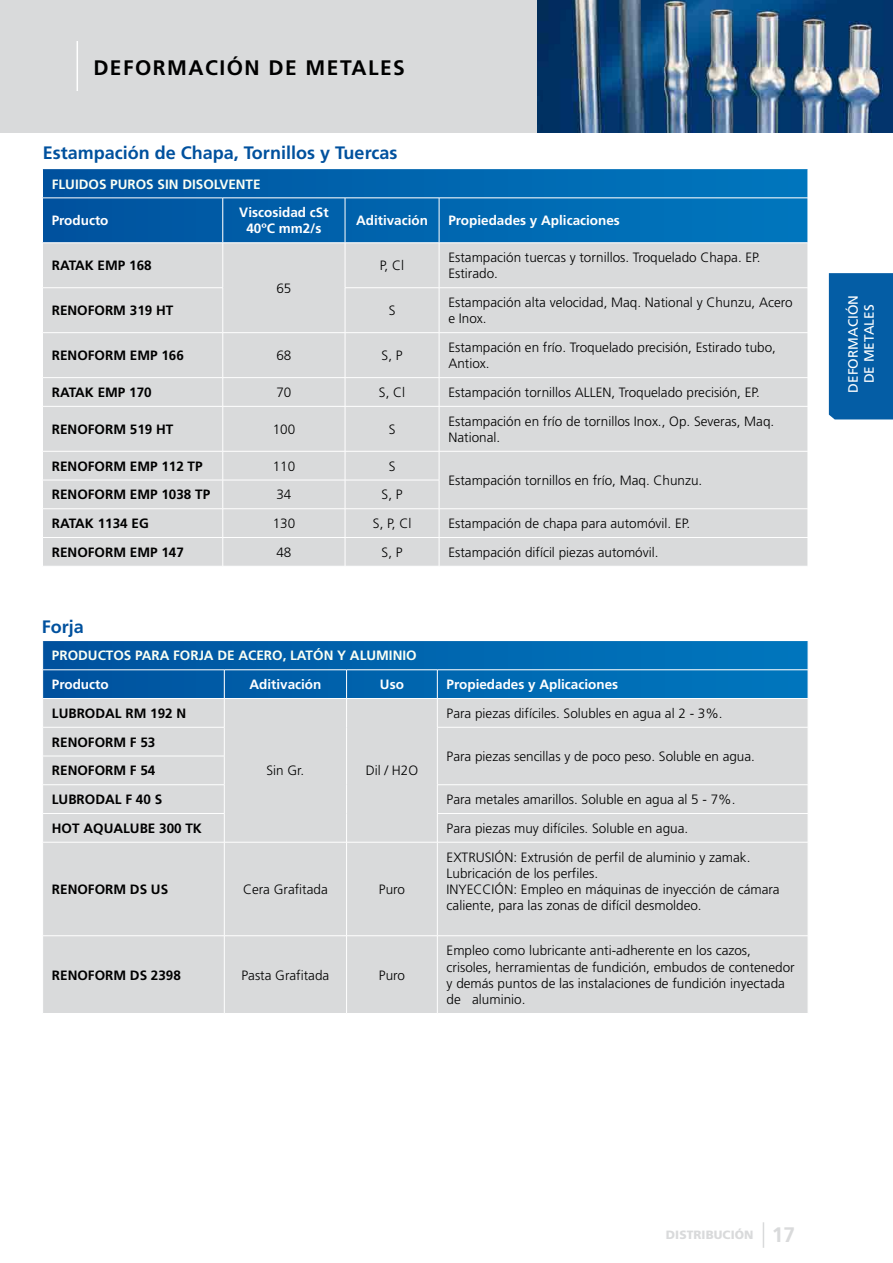
<style>
.page{position:relative;width:893px;height:1263px;background:#fff}
.page>*{position:absolute;margin:0;border:0;box-sizing:border-box;transform-origin:0 0}
.t1{font:700 21px "Frutiger";letter-spacing:.07em;color:#000}
.t2{font:700 18px "Frutiger";color:#00519e}
.t3{font:300 13.5px/16.2px "Frutiger";color:#000}
.t4{font:700 13.5px/28.8px "Frutiger";color:#000}
.t5{font:700 13.5px/16.2px "Frutiger";color:#fff;text-align:center}
.t6{font:700 13.5px "Frutiger";color:#fafff4}
.t7{font:13.5px/16.2px "Frutiger";color:#fff;text-align:center}
.t8{font:900 12px "Frutiger";letter-spacing:.01em;color:#d9dadb}
.s1{font-weight:700;font-size:21px}
</style>
<div class="page">
<svg style="left:763px;top:1222px;width:1px;height:26px"></svg>
<div style="left:43px;top:169px;width:180px;height:74px;background:#0056a2"></div>
<div style="left:43px;top:244px;width:302px;height:322px;background:#d9dadb"></div>
<div style="left:346px;top:244px;width:462px;height:322px;background:#d9dadb"></div>
<svg style="left:223px;top:169px;width:585px;height:74px;background:#066cb4"></svg>
<hr style="left:42px;top:198px;width:181px;height:1px;background:#fff">
<hr style="left:223px;top:198px;width:122px;height:1px;background:#fff">
<hr style="left:223px;top:198px;width:1px;height:45px;background:#fff">
<hr style="left:345px;top:198px;width:94px;height:1px;background:#fff">
<hr style="left:345px;top:198px;width:1px;height:45px;background:#fff">
<hr style="left:439px;top:198px;width:369px;height:1px;background:#fff">
<hr style="left:439px;top:198px;width:1px;height:45px;background:#fff">
<hr style="left:223px;top:243px;width:1px;height:45px;background:#fff">
<hr style="left:439px;top:243px;width:1px;height:45px;background:#fff">
<hr style="left:42px;top:287px;width:181px;height:1px;background:#fff">
<hr style="left:223px;top:288px;width:1px;height:44px;background:#fff">
<hr style="left:345px;top:287px;width:94px;height:1px;background:#fff">
<hr style="left:439px;top:287px;width:369px;height:1px;background:#fff">
<hr style="left:439px;top:288px;width:1px;height:44px;background:#fff">
<hr style="left:42px;top:332px;width:181px;height:1px;background:#fff">
<hr style="left:223px;top:332px;width:122px;height:1px;background:#fff">
<hr style="left:223px;top:333px;width:1px;height:44px;background:#fff">
<hr style="left:345px;top:332px;width:94px;height:1px;background:#fff">
<hr style="left:439px;top:332px;width:369px;height:1px;background:#fff">
<hr style="left:439px;top:333px;width:1px;height:44px;background:#fff">
<hr style="left:42px;top:377px;width:181px;height:1px;background:#fff">
<hr style="left:223px;top:377px;width:122px;height:1px;background:#fff">
<svg style="left:223px;top:378px;width:1px;height:28px"></svg>
<hr style="left:345px;top:377px;width:94px;height:1px;background:#fff">
<svg style="left:345px;top:378px;width:1px;height:28px"></svg>
<hr style="left:439px;top:377px;width:369px;height:1px;background:#fff">
<svg style="left:439px;top:378px;width:1px;height:28px"></svg>
<hr style="left:42px;top:406px;width:181px;height:1px;background:#fff">
<hr style="left:223px;top:406px;width:122px;height:1px;background:#fff">
<hr style="left:223px;top:406px;width:1px;height:45px;background:#fff">
<hr style="left:345px;top:406px;width:94px;height:1px;background:#fff">
<hr style="left:439px;top:406px;width:369px;height:1px;background:#fff">
<hr style="left:439px;top:406px;width:1px;height:45px;background:#fff">
<hr style="left:42px;top:451px;width:181px;height:1px;background:#fff">
<hr style="left:223px;top:451px;width:122px;height:1px;background:#fff">
<hr style="left:345px;top:451px;width:94px;height:1px;background:#fff">
<hr style="left:439px;top:451px;width:369px;height:1px;background:#fff">
<hr style="left:42px;top:480px;width:181px;height:1px;background:#fff">
<hr style="left:223px;top:480px;width:122px;height:1px;background:#fff">
<hr style="left:345px;top:480px;width:94px;height:1px;background:#fff">
<hr style="left:42px;top:508px;width:181px;height:1px;background:#fff">
<hr style="left:223px;top:508px;width:122px;height:1px;background:#fff">
<hr style="left:345px;top:508px;width:94px;height:1px;background:#fff">
<hr style="left:439px;top:508px;width:369px;height:1px;background:#fff">
<hr style="left:42px;top:537px;width:181px;height:1px;background:#fff">
<hr style="left:223px;top:537px;width:122px;height:1px;background:#fff">
<svg style="left:223px;top:452px;width:1px;height:114px"></svg>
<hr style="left:345px;top:537px;width:94px;height:1px;background:#fff">
<svg style="left:345px;top:452px;width:1px;height:114px"></svg>
<hr style="left:439px;top:537px;width:369px;height:1px;background:#fff">
<svg style="left:439px;top:452px;width:1px;height:114px"></svg>
<div style="left:43px;top:843px;width:303px;height:170px;background:#d9dadb"></div>
<div style="left:347px;top:843px;width:461px;height:170px;background:#d9dadb"></div>
<svg style="left:42px;top:641px;width:767px;height:201px;background:#9ebacf"></svg>
<hr style="left:224px;top:842px;width:1px;height:93px;background:#fff">
<hr style="left:437px;top:842px;width:1px;height:93px;background:#fff">
<hr style="left:42px;top:935px;width:182px;height:1px;background:#fff">
<hr style="left:224px;top:935px;width:123px;height:1px;background:#fff">
<hr style="left:224px;top:936px;width:1px;height:77px;background:#fff">
<hr style="left:347px;top:935px;width:90px;height:1px;background:#fff">
<hr style="left:437px;top:935px;width:371px;height:1px;background:#fff">
<hr style="left:437px;top:936px;width:1px;height:77px;background:#fff">
<div style="left:0;top:0;width:893px;height:132px;background:#d9dadb"></div>
<hr style="left:77px;top:41px;width:1px;height:50px;background:#fff">
<img style="left:538px;top:0;width:355px;height:132px">
<div style="left:829px;top:273px;width:64px;height:146px;background:#045da5"></div>
<h1 class="t1" style="left:93px;top:55px;width:313px">DEFORMACIÓN DE METALES</h1>
<h2 class="t2" style="left:43px;top:142px;width:356px">Estampación de Chapa, Tornillos y Tuercas</h2>
<p class="t6" style="left:52px;top:176px;width:210px">FLUIDOS PUROS SIN DISOLVENTE</p>
<p class="t5" style="left:52px;top:213px;width:58px">Producto</p>
<p class="t5" style="left:239px;top:205px;width:91px">Viscosidad cSt<br>40ºC mm2/s</p>
<p class="t5" style="left:356px;top:213px;width:74px">Aditivación</p>
<p class="t5" style="left:448px;top:213px;width:173px">Propiedades y Aplicaciones</p>
<p class="t4" style="left:52px;top:251px;width:10px">ratak</p>
<p class="t4" style="left:98px;top:251px;width:10px">emp</p>
<p class="t4" style="left:129px;top:251px;width:24px">168</p>
<p class="t3" style="left:276px;top:280px;width:17px">65</p>
<p class="t3" style="left:380px;top:258px;width:26px">P, Cl</p>
<p class="t3" style="left:448px;top:250px;width:314px">Estampación tuercas y tornillos. Troquelado Chapa. EP.<br>Estirado.</p>
<p class="t4" style="left:52px;top:296px;width:114px">RENOFORM 319 ht</p>
<p class="t3" style="left:389px;top:303px;width:8px">S</p>
<p class="t3" style="left:448px;top:295px;width:346px">Estampación alta velocidad, Maq. National y Chunzu, Acero e Inox.</p>
<p class="t4" style="left:52px;top:341px;width:88px">RENOFORM emp</p>
<p class="t4" style="left:161px;top:341px;width:24px">166</p>
<p class="t3" style="left:276px;top:348px;width:17px">68</p>
<p class="t3" style="left:382px;top:348px;width:23px">S, P</p>
<p class="t3" style="left:448px;top:339px;width:329px">Estampación en frío. Troquelado precisión, Estirado tubo,<br>Antiox.</p>
<p class="t4" style="left:52px;top:378px;width:10px">ratak</p>
<p class="t4" style="left:98px;top:378px;width:10px">emp</p>
<p class="t4" style="left:129px;top:378px;width:24px">170</p>
<p class="t3" style="left:276px;top:384px;width:17px">70</p>
<p class="t3" style="left:379px;top:384px;width:28px">S, Cl</p>
<p class="t3" style="left:448px;top:384px;width:313px">Estampación tornillos ALLEN, Troquelado precisión, EP.</p>
<p class="t4" style="left:52px;top:415px;width:114px">RENOFORM 519 ht</p>
<p class="t3" style="left:273px;top:421px;width:24px">100</p>
<p class="t3" style="left:389px;top:421px;width:8px">S</p>
<p class="t3" style="left:448px;top:413px;width:327px">Estampación en frío de tornillos Inox., Op. Severas, Maq.<br>National.</p>
<p class="t4" style="left:52px;top:452px;width:152px">RENOFORM EMP 112 TP</p>
<p class="t3" style="left:273px;top:458px;width:24px">110</p>
<p class="t3" style="left:389px;top:458px;width:8px">S</p>
<p class="t3" style="left:448px;top:472px;width:255px">Estampación tornillos en frío, Maq. Chunzu.</p>
<p class="t4" style="left:52px;top:480px;width:152px">RENOFORM EMP 1038 tp</p>
<p class="t3" style="left:276px;top:487px;width:17px">34</p>
<p class="t3" style="left:382px;top:487px;width:23px">S, P</p>
<p class="t4" style="left:52px;top:509px;width:10px">ratak</p>
<p class="t4" style="left:98px;top:509px;width:53px">1134 eg</p>
<p class="t3" style="left:273px;top:516px;width:24px">130</p>
<p class="t3" style="left:373px;top:516px;width:40px">S, P, Cl</p>
<p class="t3" style="left:448px;top:516px;width:243px">Estampación de chapa para automóvil. EP.</p>
<p class="t4" style="left:52px;top:538px;width:134px">RENOFORM EMP 147</p>
<p class="t3" style="left:276px;top:544px;width:17px">48</p>
<p class="t3" style="left:382px;top:544px;width:23px">S, P</p>
<p class="t3" style="left:448px;top:544px;width:211px">Estampación difícil piezas automóvil.</p>
<h2 class="t2" style="left:42px;top:616px;width:44px">Forja</h2>
<p class="t6" style="left:52px;top:648px;width:366px">PRODUCTOS PARA FORJA DE ACERO, LATÓN Y ALUMINIO</p>
<p class="t5" style="left:52px;top:676px;width:58px">Producto</p>
<p class="t5" style="left:249px;top:676px;width:74px">Aditivación</p>
<p class="t5" style="left:380px;top:676px;width:25px">Uso</p>
<p class="t5" style="left:447px;top:676px;width:173px">Propiedades y Aplicaciones</p>
<p class="t4" style="left:52px;top:699px;width:136px">LUBRODAL RM 192 N</p>
<p class="t3" style="left:447px;top:705px;width:278px">Para piezas difíciles. Solubles en agua al 2 - 3%.</p>
<p class="t4" style="left:52px;top:728px;width:105px">RENOFORM F 53</p>
<p class="t4" style="left:52px;top:756px;width:110px">RENOFORM F 54<br>LUBRODAL F 40 s</p>
<p class="t3" style="left:267px;top:763px;width:39px">Sin Gr.</p>
<p class="t3" style="left:366px;top:763px;width:54px">Dil / H2O</p>
<p class="t3" style="left:447px;top:748px;width:310px">Para piezas sencillas y de poco peso. Soluble en agua.</p>
<p class="t3" style="left:447px;top:791px;width:290px">Para metales amarillos. Soluble en agua al 5 - 7%.</p>
<p class="t4" style="left:52px;top:814px;width:152px">HOT AQUALUBE 300 TK</p>
<p class="t3" style="left:447px;top:820px;width:243px">Para piezas muy difíciles. Soluble en agua.</p>
<p class="t4" style="left:52px;top:875px;width:118px">RENOFORM DS US</p>
<p class="t3" style="left:243px;top:881px;width:86px">Cera Grafitada</p>
<p class="t3" style="left:379px;top:881px;width:28px">Puro</p>
<p class="t4" style="left:52px;top:961px;width:131px">RENOFORM DS 2398</p>
<p class="t3" style="left:242px;top:967px;width:89px">Pasta Grafitada</p>
<p class="t3" style="left:379px;top:967px;width:28px">Puro</p>
<p class="t3" style="left:447px;top:849px;width:335px">EXTRUSIÓN: Extrusión de perfil de aluminio y zamak.<br>Lubricación de los perfiles.<br>INYECCIÓN: Empleo en máquinas de inyección de cámara caliente, para las zonas de difícil desmoldeo.</p>
<p class="t3" style="left:447px;top:943px;width:350px">Empleo como lubricante anti-adherente en los cazos, crisoles, herramientas de fundición, embudos de contenedor y demás puntos de las instalaciones de fundición inyectada de aluminio.</p>
<p class="t7" style="left:845px;top:393px;width:99px;rotate:-90deg">DEFORMACIÓN<br>DE METALES</p>
<p class="t8" style="left:666px;top:1227px;width:131px">DISTRIBUCIÓN <span class="s1">17</span></p>
</div>
